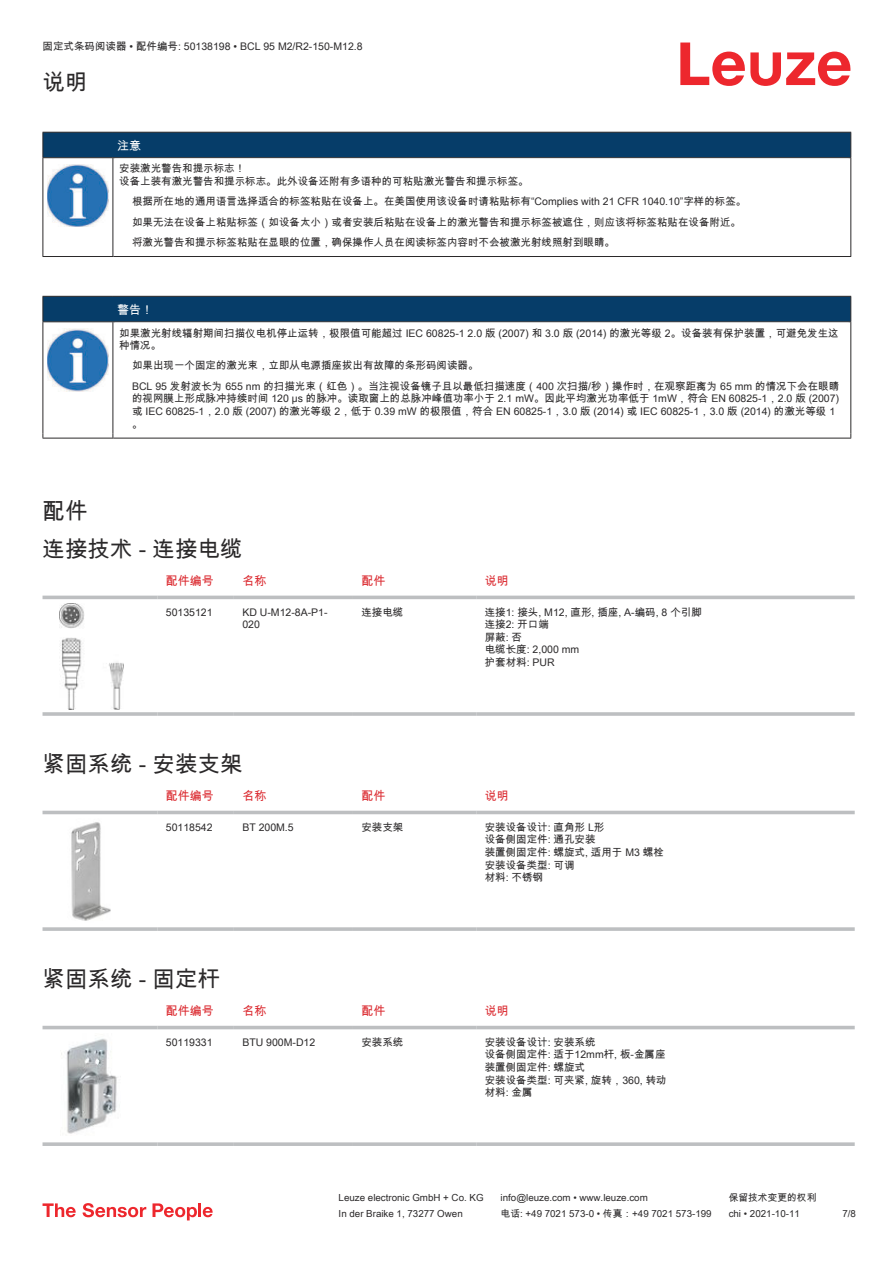
<style>
.page{position:relative;width:893px;height:1263px;background:#fff}
.page>*{position:absolute;margin:0;border:0;box-sizing:border-box;transform-origin:0 0}
.t1{font:22.5px/38.7px "Arial Unicode MS";color:#2b292a}
.t2{font:12px "Arial Unicode MS";color:#db2a30}
.t3{font:12px "Arial Unicode MS";color:#fff}
.t4{font:10.5px/12.6px "Arial Unicode MS";color:#2b292a}
.t5{font:9.75px "Arial Unicode MS";color:#2b292a}
</style>
<div class="page">
<svg style="left:680px;top:43px;width:170px;height:43px"></svg>
<svg style="left:43px;top:595px;width:812px;height:5px;fill:#eeefef"></svg>
<hr style="left:43px;top:596px;width:114px;height:3px;background:#bdbfc1">
<hr style="left:157px;top:596px;width:77px;height:3px;background:#bdbfc1">
<hr style="left:234px;top:596px;width:119px;height:3px;background:#bdbfc1">
<hr style="left:353px;top:596px;width:123px;height:3px;background:#bdbfc1">
<hr style="left:476px;top:596px;width:379px;height:3px;background:#bdbfc1">
<hr style="left:43px;top:712px;width:114px;height:4px;background:#c3c5c7">
<svg style="left:157px;top:712px;width:77px;height:4px"></svg>
<hr style="left:234px;top:712px;width:119px;height:4px;background:#c4c6c7">
<hr style="left:353px;top:712px;width:123px;height:4px;background:#c3c5c7">
<svg style="left:476px;top:712px;width:379px;height:4px;background:#c3c5c7"></svg>
<img style="left:59px;top:603px;width:65px;height:107px">
<div style="left:43px;top:810px;width:812px;height:5px;background:#ededee"></div>
<hr style="left:43px;top:811px;width:114px;height:3px;background:#bdbfc1">
<hr style="left:157px;top:811px;width:77px;height:3px;background:#bdbfc1">
<hr style="left:234px;top:811px;width:119px;height:3px;background:#bdbfc1">
<hr style="left:353px;top:811px;width:123px;height:3px;background:#bdbfc1">
<hr style="left:476px;top:811px;width:379px;height:3px;background:#bdbfc1">
<svg style="left:43px;top:927px;width:114px;height:4px"></svg>
<svg style="left:157px;top:927px;width:77px;height:4px"></svg>
<svg style="left:234px;top:927px;width:119px;height:4px"></svg>
<svg style="left:353px;top:927px;width:123px;height:4px"></svg>
<svg style="left:476px;top:927px;width:379px;height:4px;background:#c3c5c7"></svg>
<img style="left:71px;top:822px;width:40px;height:99px">
<div style="left:43px;top:1025px;width:812px;height:5px;background:#efeff0"></div>
<hr style="left:43px;top:1026px;width:114px;height:3px;background:#bdbfc1">
<hr style="left:157px;top:1026px;width:77px;height:3px;background:#bdbfc1">
<hr style="left:234px;top:1026px;width:119px;height:3px;background:#bdbfc1">
<hr style="left:353px;top:1026px;width:123px;height:3px;background:#bdbfc1">
<hr style="left:476px;top:1026px;width:379px;height:3px;background:#bdbfc1">
<svg style="left:43px;top:1142px;width:114px;height:4px"></svg>
<svg style="left:157px;top:1142px;width:77px;height:4px"></svg>
<svg style="left:234px;top:1142px;width:119px;height:4px"></svg>
<svg style="left:353px;top:1142px;width:123px;height:4px"></svg>
<svg style="left:476px;top:1142px;width:379px;height:4px;background:#c3c5c7"></svg>
<img style="left:61px;top:1038px;width:57px;height:96px">
<svg style="left:43px;top:1203px;width:33px;height:14px"></svg>
<svg style="left:83px;top:1203px;width:63px;height:14px"></svg>
<svg style="left:153px;top:1203px;width:44px;height:17px"></svg>
<hr style="left:198px;top:1203px;width:3px;height:14px;background:#ed272d">
<svg style="left:203px;top:1207px;width:10px;height:10px"></svg>
<svg style="left:44px;top:158px;width:806px;height:98px"></svg>
<div style="left:43px;top:132px;width:808px;height:26px;background:#063d69"></div>
<hr style="left:113px;top:157px;width:738px;height:1px;background:#2b292a">
<hr style="left:43px;top:158px;width:1px;height:94px;background:#2b292a">
<hr style="left:113px;top:158px;width:1px;height:94px;background:#2b292a">
<hr style="left:850px;top:158px;width:1px;height:94px;background:#2b292a">
<hr style="left:43px;top:256px;width:70px;height:1px;background:#2b292a">
<hr style="left:113px;top:256px;width:738px;height:1px;background:#2b292a">
<img style="left:47px;top:164px;width:61px;height:63px">
<svg style="left:115px;top:159px;width:734px;height:93px"></svg>
<svg style="left:44px;top:322px;width:806px;height:116px"></svg>
<div style="left:43px;top:296px;width:808px;height:26px;background:#063d69"></div>
<hr style="left:113px;top:321px;width:738px;height:1px;background:#2b292a">
<hr style="left:43px;top:322px;width:1px;height:112px;background:#2b292a">
<hr style="left:113px;top:322px;width:1px;height:112px;background:#2b292a">
<hr style="left:850px;top:322px;width:1px;height:112px;background:#2b292a">
<hr style="left:43px;top:438px;width:70px;height:1px;background:#2b292a">
<hr style="left:113px;top:438px;width:738px;height:1px;background:#2b292a">
<img style="left:47px;top:328px;width:61px;height:63px">
<svg style="left:115px;top:323px;width:734px;height:111px"></svg>
<p class="t4" style="left:43px;top:40px;width:322px">固定式条码阅读器 • 配件编号: 50138198 • BCL 95 M2/R2-150-M12.8</p>
<h1 class="t1" style="left:43px;top:62px;width:46px">说明</h1>
<p class="t3" style="left:117px;top:137px;width:25px">注意</p>
<p class="t4" style="left:119px;top:162px;width:411px">安装激光警告和提示标志！<br>设备上装有激光警告和提示标志。此外设备还附有多语种的可粘贴激光警告和提示标签。</p>
<p class="t4" style="left:132px;top:191px;width:616px;line-height:20.2px">根据所在地的通用语言选择适合的标签粘贴在设备上。在美国使用该设备时请粘贴标有“Complies with 21 CFR 1040.10”字样的标签。如果无法在设备上粘贴标签（如设备太小）或者安装后粘贴在设备上的激光警告和提示标签被遮住，则应该将标签粘贴在设备附近。将激光警告和提示标签粘贴在显眼的位置，确保操作人员在阅读标签内容时不会被激光射线照射到眼睛。</p>
<p class="t3" style="left:117px;top:301px;width:37px">警告！</p>
<p class="t4" style="left:119px;top:326px;width:721px">如果激光射线辐射期间扫描仪电机停止运转，极限值可能超过 IEC 60825-1 2.0 版 (2007) 和 3.0 版 (2014) 的激光等级 2。设备装有保护装置，可避免发生这种情况。</p>
<p class="t4" style="left:132px;top:355px;width:709px;line-height:20.2px">如果出现一个固定的激光束，立即从电源插座拔出有故障的条形码阅读器。<br>BCL 95 发射波长为 655 nm 的扫描光束（红色）。当注视设备镜子且以最低扫描速度（400 次扫描/秒）操作时，在观察距离为 65 mm 的情况下会在眼睛</p>
<p class="t4" style="left:132px;top:392px;width:709px">的视网膜上形成脉冲持续时间 120 μs 的脉冲。读取窗上的总脉冲峰值功率小于 2.1 mW。因此平均激光功率低于 1mW，符合 EN 60825-1，2.0 版 (2007)或 IEC 60825-1，2.0 版 (2007) 的激光等级 2，低于 0.39 mW 的极限值，符合 EN 60825-1，3.0 版 (2014) 或 IEC 60825-1，3.0 版 (2014) 的激光等级 1。</p>
<h1 class="t1" style="left:43px;top:491px;width:202px">配件<br>连接技术 - 连接电缆</h1>
<p class="t2" style="left:166px;top:572px;width:49px">配件编号</p>
<p class="t2" style="left:242px;top:572px;width:25px">名称</p>
<p class="t2" style="left:361px;top:572px;width:25px">配件</p>
<p class="t2" style="left:485px;top:572px;width:25px">说明</p>
<p class="t4" style="left:166px;top:605px;width:48px">50135121</p>
<p class="t4" style="left:242px;top:605px;width:87px">KD U-M12-8A-P1-<br>020</p>
<p class="t4" style="left:361px;top:605px;width:43px">连接电缆</p>
<p class="t4" style="left:485px;top:605px;width:219px">连接1: 接头, M12, 直形, 插座, A-编码, 8 个引脚连接2: 开口端<br>屏蔽: 否<br>电缆长度: 2,000 mm<br>护套材料: PUR</p>
<h1 class="t1" style="left:43px;top:744px;width:202px">紧固系统 - 安装支架</h1>
<p class="t2" style="left:166px;top:787px;width:49px">配件编号</p>
<p class="t2" style="left:242px;top:787px;width:25px">名称</p>
<p class="t2" style="left:361px;top:787px;width:25px">配件</p>
<p class="t2" style="left:485px;top:787px;width:25px">说明</p>
<p class="t4" style="left:166px;top:820px;width:48px">50118542</p>
<p class="t4" style="left:242px;top:820px;width:53px">BT 200M.5</p>
<p class="t4" style="left:361px;top:820px;width:43px">安装支架</p>
<p class="t4" style="left:485px;top:820px;width:181px">安装设备设计: 直角形 L形<br>设备侧固定件: 通孔安装<br>装置侧固定件: 螺旋式, 适用于 M3 螺栓安装设备类型: 可调<br>材料: 不锈钢</p>
<h1 class="t1" style="left:43px;top:960px;width:179px">紧固系统 - 固定杆</h1>
<p class="t2" style="left:166px;top:1002px;width:49px">配件编号</p>
<p class="t2" style="left:242px;top:1002px;width:25px">名称</p>
<p class="t2" style="left:361px;top:1002px;width:25px">配件</p>
<p class="t2" style="left:485px;top:1002px;width:25px">说明</p>
<p class="t4" style="left:166px;top:1035px;width:48px">50119331</p>
<p class="t4" style="left:242px;top:1035px;width:74px">BTU 900M-D12</p>
<p class="t4" style="left:361px;top:1035px;width:43px">安装系统</p>
<p class="t4" style="left:485px;top:1035px;width:184px">安装设备设计: 安装系统<br>设备侧固定件: 适于12mm杆, 板-金属座装置侧固定件: 螺旋式<br>安装设备类型: 可夹紧, 旋转，360, 转动材料: 金属</p>
<p class="t5" style="left:339px;top:1191px;width:146px">Leuze electronic GmbH + Co. KG</p>
<p class="t5" style="left:501px;top:1191px;width:149px">info@leuze.com • www.leuze.com</p>
<p class="t5" style="left:729px;top:1191px;width:89px">保留技术变更的权利</p>
<p class="t5" style="left:339px;top:1206px;width:126px">In der Braike 1, 73277 Owen</p>
<p class="t5" style="left:501px;top:1206px;width:212px">电话: +49 7021 573-0 • 传真：+49 7021 573-199</p>
<p class="t5" style="left:729px;top:1206px;width:73px">chi • 2021-10-11</p>
<p class="t5" style="left:842px;top:1206px;width:15px">7 /8</p>
</div>
